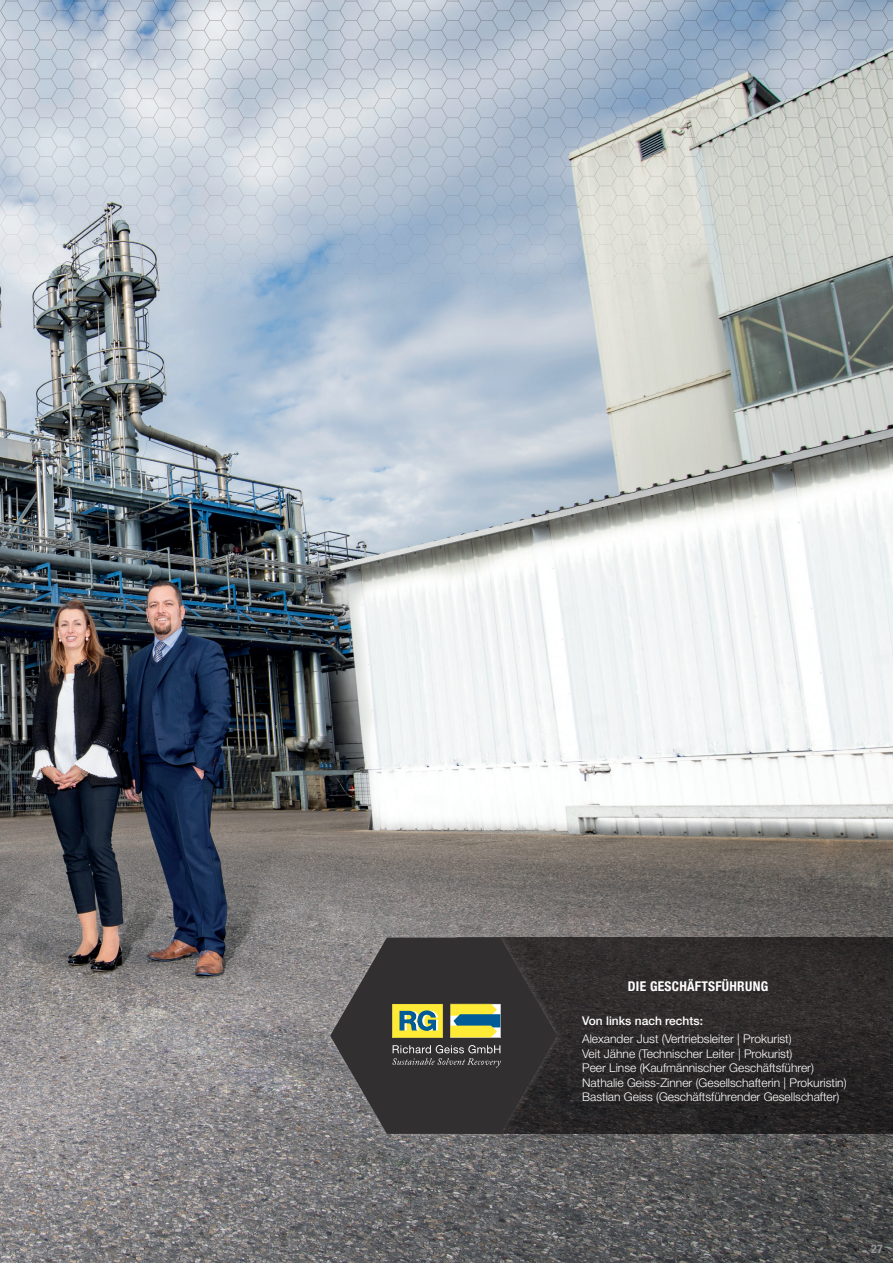
<style>
.page{position:relative;width:893px;height:1263px;background:#fff}
.page>*{position:absolute;margin:0;border:0;box-sizing:border-box;transform-origin:0 0}
.t1{font:700 condensed 13.5px "Helvetica Neue LT";letter-spacing:.02em;color:#fff}
.t2{font:300 12px/14.4px "Helvetica Neue LT";color:#fff}
.t3{font:500 12px "Helvetica Neue LT";color:#fff}
.t4{font:700 condensed 12px "Helvetica Neue LT";color:#939598}
</style>
<div class="page">
<img style="left:0;top:313px;width:893px;height:950px">
<svg style="left:0;top:0;width:893px;height:313px;background:#bac4ce"></svg>
<svg style="left:564px;top:937px;width:329px;height:197px;background:#2b2829"></svg>
<div style="left:323px;top:930px;width:241px;height:212px;background:#fff;opacity:.22"></div>
<svg style="left:329px;top:936px;width:229px;height:198px"></svg>
<svg style="left:331px;top:938px;width:225px;height:195px;background:#484740"></svg>
<p class="t1" style="left:628px;top:978px;width:142px">DIE GESCHÄFTSFÜHRUNG</p>
<p class="t3" style="left:582px;top:1014px;width:122px">Von links nach rechts:</p>
<p class="t2" style="left:582px;top:1031px;width:266px">Alexander Just (Vertriebsleiter | Prokurist)<br>Veit Jähne (Technischer Leiter | Prokurist)<br>Peer Linse (Kaufmännischer Geschäftsführer)<br>Nathalie Geiss-Zinner (Gesellschafterin | Prokuristin)<br>Bastian Geiss (Geschäftsführender Gesellschafter)</p>
<p class="t4" style="left:871px;top:1241px;width:13px">27</p>
</div>
